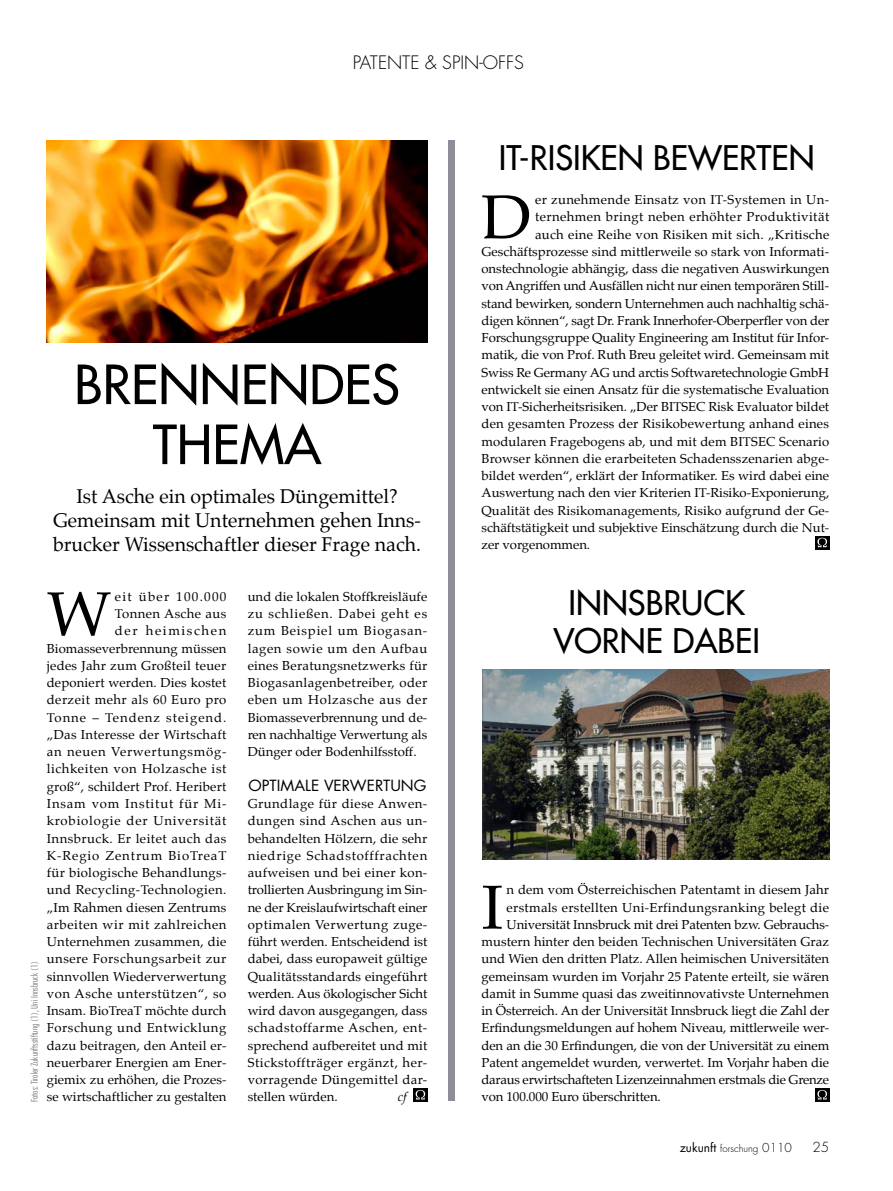
<style>
.page{position:relative;width:893px;height:1191px;background:#fff}
.page>*{position:absolute;margin:0;border:0;box-sizing:border-box;transform-origin:0 0}
.t1{font:62.1px "Palatino";color:#000;scale:1.05 1}
.Zitat{font:52.5px/60px "Futura";color:#000;text-align:center}
.Zitat-2{font:33px "Futura";color:#000}
.Zitat-3{font:19.5px/24px "Palatino";color:#000;text-align:center}
.Zitat-4{font:300 18px "Futura";color:#000}
.t2{font:15px "Futura";color:#000}
.Zitat-5{font:300 13.5px "Futura";color:#000}
.t3{font:12.75px/17.2px "Palatino";color:#000;text-align:justify}
.t4{font:12.75px/17.2px "Palatino";letter-spacing:.025em;color:#000;text-align:right}
.t5{font:12.75px "Palatino";letter-spacing:-.02em;color:#000}
.t6{font:12.75px "Palatino";letter-spacing:.02em;color:#000}
.t7{font:12.75px "Palatino";letter-spacing:.03em;color:#000}
.t8{font:italic 12.75px "Palatino";color:#000}
.Zitat-6{font:300 9.75px "Futura";color:#000}
.t9{font:300 condensed 9px "Futura";color:#7c7c7c}
.s1{font-weight:400;font-size:12px}
.s2{font-size:12px}
</style>
<div class="page">
<img style="left:47px;top:140px;width:380px;height:202px">
<svg style="left:815px;top:536px;width:14px;height:13px"></svg>
<svg style="left:817px;top:538px;width:10px;height:9px"></svg>
<svg style="left:413px;top:1088px;width:14px;height:13px"></svg>
<svg style="left:416px;top:1090px;width:9px;height:9px"></svg>
<div style="left:449px;top:140px;width:6px;height:961px;background:#8e8e9b"></div>
<svg style="left:815px;top:1088px;width:14px;height:13px"></svg>
<svg style="left:817px;top:1090px;width:10px;height:9px"></svg>
<img style="left:483px;top:670px;width:346px;height:189px">
<p class="Zitat-4" style="left:353px;top:50px;width:173px">PATENTE &amp; SPIN-OFFS</p>
<p class="Zitat" style="left:74px;top:354px;width:327px">BRENNENDES<br>THEMA</p>
<p class="Zitat-3" style="left:53px;top:486px;width:369px">Ist Asche ein optimales Düngemittel?<br>Gemeinsam mit Unternehmen gehen Inns&shy;brucker Wissenschaftler dieser Frage nach.</p>
<p class="t1" style="left:47px;top:573px;width:63px">W</p>
<p class="t4" style="left:47px;top:589px;width:181px">eit über 100.000<br>Tonnen Asche aus<br>der heimischen<br>Biomasseverbrennung müssen jedes Jahr zum Großteil teuer deponiert werden. Dies kostet derzeit mehr als 60 Euro pro<br>Tonne – Tendenz steigend. „Das Interesse der Wirtschaft an neuen Verwertungsmög&shy;lichkeiten von Holzasche ist groß“, schildert Prof. Heribert<br>Insam vom Institut für Mi&shy;krobiologie der Universität<br>Innsbruck. Er leitet auch das<br>K-Regio Zentrum BioTreaT für biologische Behandlungs&shy;und Recycling-Technologien. „Im Rahmen diesen Zentrums arbeiten wir mit zahlreichen<br>Unternehmen zusammen, die unsere Forschungsarbeit zur sinnvollen Wiederverwertung von Asche unterstützen“, so<br>Insam. BioTreaT möchte durch<br>Forschung und Entwicklung dazu beitragen, den Anteil er&shy;neuerbarer Energien am Ener&shy;giemix zu erhöhen, die Prozes&shy;se wirtschaftlicher zu gestalten</p>
<p class="t3" style="left:248px;top:589px;width:181px">und die lokalen Stoffkreisläufe zu schließen. Dabei geht es zum Beispiel um Biogasan&shy;lagen sowie um den Aufbau eines Beratungsnetzwerks für Biogasanlagenbetreiber, oder eben um Holzasche aus der Biomasseverbrennung und de&shy;ren nachhaltige Verwertung als Dünger oder Bodenhilfsstoff.</p>
<p class="t2" style="left:248px;top:775px;width:180px">OPTIMALE VERWERTUNG</p>
<p class="t3" style="left:248px;top:796px;width:181px">Grundlage für diese Anwen&shy;dungen sind Aschen aus un&shy;behandelten Hölzern, die sehr niedrige Schadstofffrachten aufweisen und bei einer kon&shy;trollierten Ausbringung im Sin&shy;ne der Kreislaufwirtschaft einer optimalen Verwertung zuge&shy;führt werden. Entscheidend ist dabei, dass europaweit gültige Qualitätsstandards eingeführt werden. Aus ökologischer Sicht wird davon ausgegangen, dass schadstoffarme Aschen, ent&shy;sprechend aufbereitet und mit Stickstoffträger ergänzt, her&shy;vorragende Düngemittel dar&shy;stellen würden.</p>
<p class="t9" style="left:29px;top:1102px;width:142px;rotate:-90deg">Fotos: Tiroler Zukunftsstiftung (1), Uni Innsbruck (1)</p>
<p class="t8" style="left:398px;top:1089px;width:10px">cf</p>
<p class="Zitat-2" style="left:499px;top:136px;width:317px">IT-RISIKEN BEWERTEN</p>
<p class="t1" style="left:481px;top:177px;width:49px">D</p>
<p class="t4" style="left:535px;top:192px;width:296px">er zunehmende Einsatz von IT-Systemen in Un-</p>
<p class="t7" style="left:535px;top:208px;width:296px">ternehmen bringt neben erhöhter Produktivität</p>
<p class="t4" style="left:535px;top:227px;width:296px">auch eine Reihe von Risiken mit sich. „Kritische</p>
<p class="t3" style="left:481px;top:244px;width:349px">Geschäftsprozesse sind mittlerweile so stark von Informati-</p>
<p class="t3" style="left:481px;top:261px;width:349px">onstechnologie abhängig, dass die negativen Auswirkungen</p>
<p class="t3" style="left:481px;top:278px;width:349px">von Angriffen und Ausfällen nicht nur einen temporären Still-</p>
<p class="t3" style="left:481px;top:296px;width:349px">stand bewirken, sondern Unternehmen auch nachhaltig schä-</p>
<p class="t3" style="left:481px;top:313px;width:349px">digen können“, sagt Dr. Frank Innerhofer-Oberperfler von der</p>
<p class="t3" style="left:481px;top:330px;width:349px">Forschungsgruppe Quality Engineering am Institut für Infor-</p>
<p class="t3" style="left:481px;top:347px;width:349px">matik, die von Prof. Ruth Breu geleitet wird. Gemeinsam mit</p>
<p class="t3" style="left:481px;top:365px;width:349px">Swiss Re Germany AG und arctis Softwaretechnologie GmbH</p>
<p class="t3" style="left:481px;top:382px;width:349px">entwickelt sie einen Ansatz für die systematische Evaluation</p>
<p class="t3" style="left:481px;top:399px;width:349px">von IT-Sicherheitsrisiken. „Der BITSEC Risk Evaluator bildet</p>
<p class="t3" style="left:481px;top:416px;width:349px">den gesamten Prozess der Risikobewertung anhand eines</p>
<p class="t3" style="left:481px;top:434px;width:349px">modularen Fragebogens ab, und mit dem BITSEC Scenario</p>
<p class="t3" style="left:481px;top:451px;width:349px">Browser können die erarbeiteten Schadensszenarien abge-</p>
<p class="t3" style="left:481px;top:468px;width:349px">bildet werden“, erklärt der Informatiker. Es wird dabei eine</p>
<p class="t3" style="left:481px;top:485px;width:349px">Auswertung nach den vier Kriterien IT-Risiko-Exponierung,</p>
<p class="t3" style="left:481px;top:503px;width:349px">Qualität des Risikomanagements, Risiko aufgrund der Ge-</p>
<p class="t3" style="left:481px;top:520px;width:349px">schäftstätigkeit und subjektive Einschätzung durch die Nut-</p>
<p class="t3" style="left:481px;top:537px;width:110px">zer vorgenommen.</p>
<p class="Zitat-2" style="left:568px;top:581px;width:178px">INNSBRUCK</p>
<p class="Zitat-2" style="left:553px;top:619px;width:208px">VORNE DABEI</p>
<p class="t1" style="left:481px;top:867px;width:22px">I</p>
<p class="t3" style="left:507px;top:882px;width:324px">n dem vom Österreichischen Patentamt in diesem Jahr</p>
<p class="t6" style="left:507px;top:898px;width:324px">erstmals erstellten Uni-Erfindungsranking belegt die</p>
<p class="t3" style="left:507px;top:917px;width:324px">Universität Innsbruck mit drei Patenten bzw. Gebrauchs-</p>
<p class="t3" style="left:481px;top:934px;width:349px">mustern hinter den beiden Technischen Universitäten Graz</p>
<p class="t3" style="left:481px;top:951px;width:349px">und Wien den dritten Platz. Allen heimischen Universitäten</p>
<p class="t3" style="left:481px;top:968px;width:349px">gemeinsam wurden im Vorjahr 25 Patente erteilt, sie wären</p>
<p class="t3" style="left:481px;top:986px;width:349px">damit in Summe quasi das zweitinnovativste Unternehmen</p>
<p class="t3" style="left:481px;top:1003px;width:349px">in Österreich. An der Universität Innsbruck liegt die Zahl der</p>
<p class="t3" style="left:481px;top:1020px;width:349px">Erfindungsmeldungen auf hohem Niveau, mittlerweile wer-</p>
<p class="t3" style="left:481px;top:1037px;width:349px">den an die 30 Erfindungen, die von der Universität zu einem</p>
<p class="t3" style="left:481px;top:1055px;width:349px">Patent angemeldet wurden, verwertet. Im Vorjahr haben die</p>
<p class="t5" style="left:481px;top:1071px;width:349px">daraus erwirtschafteten Lizenzeinnahmen erstmals die Grenze</p>
<p class="t3" style="left:481px;top:1089px;width:181px">von 100.000 Euro überschritten.</p>
<p class="Zitat-6" style="left:680px;top:1142px;width:114px"><span class="s1">zukunft</span> forschung <span class="s2">0110</span></p>
<p class="Zitat-5" style="left:812px;top:1138px;width:18px">25</p>
</div>
